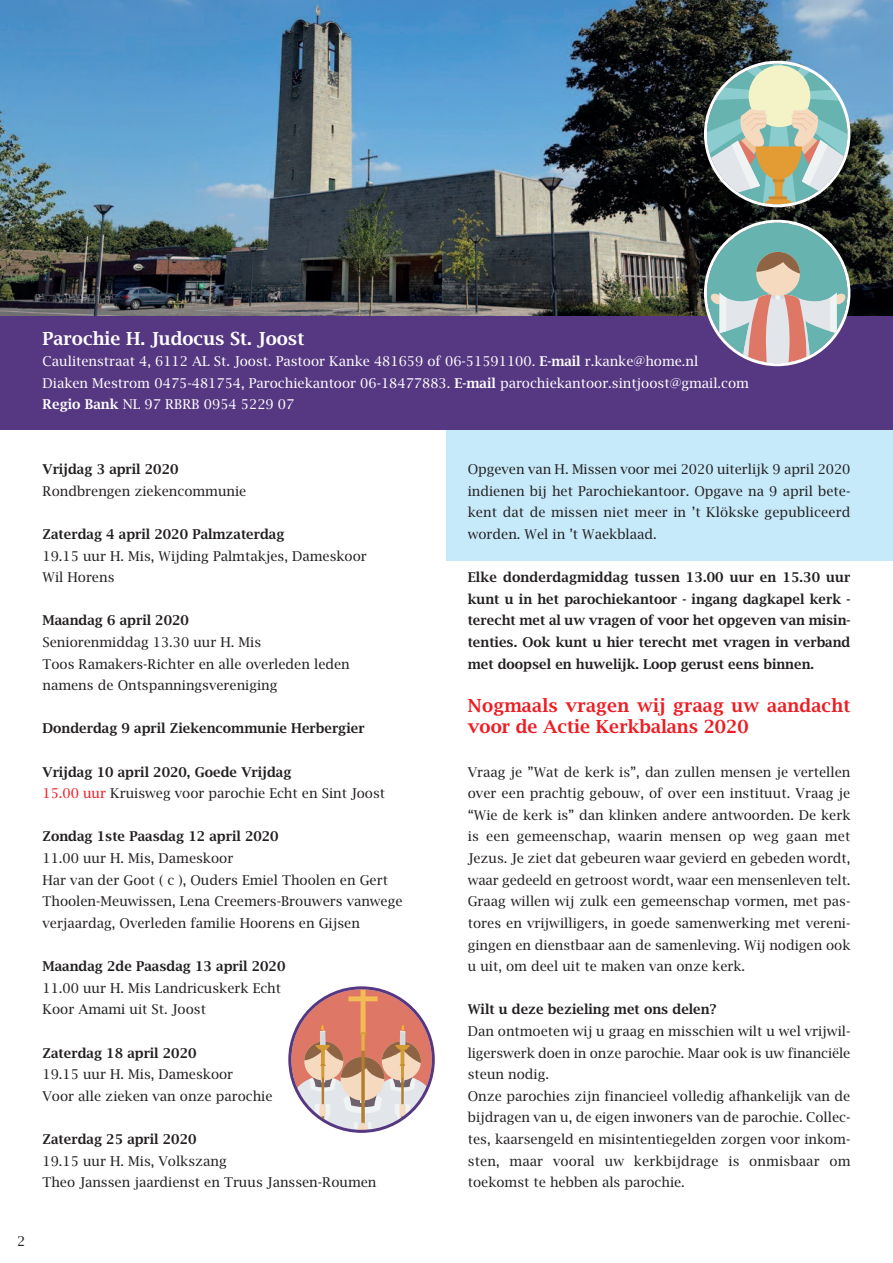
<style>
.page{position:relative;width:893px;height:1263px;background:#fff}
.page>*{position:absolute;margin:0;border:0;box-sizing:border-box;transform-origin:0 0}
.t1{font:600 18px/21.6px "Lucida Bright";letter-spacing:.01em;color:#ee1d23}
.t2{font:600 18px "Lucida Bright";color:#fff}
.t3{font:13.5px/21.6px "Lucida Bright";color:#231f20}
.t4{font:600 13.5px/21.6px "Lucida Bright";color:#231f20;text-align:justify}
.t5{font:13.5px/21.6px "Lucida Bright";color:#fff}
.s1{font-weight:600}
.s2{color:#ee1d23}
</style>
<div class="page">
<div style="left:446px;top:427px;width:447px;height:134px;background:#c6eafa"></div>
<div style="left:0;top:316px;width:893px;height:114px;background:#563782"></div>
<img style="left:0;top:0;width:893px;height:316px">
<svg style="left:704px;top:220px;width:146px;height:146px;background:#8e9da0"></svg>
<svg style="left:288px;top:986px;width:147px;height:147px"></svg>
<svg style="left:704px;top:61px;width:146px;height:146px;background:#9dafa2"></svg>
<h1 class="t2" style="left:43px;top:328px;width:263px">Parochie H. Judocus St. Joost</h1>
<p class="t5" style="left:43px;top:351px;width:708px">Caulitenstraat 4, 6112 AL St. Joost. Pastoor Kanke 481659 of 06-51591100. <span class="s1">E-mail</span> r.kanke@home.nl<br>Diaken Mestrom 0475-481754, Parochiekantoor 06-18477883. <span class="s1">E-mail</span> parochiekantoor.sintjoost@gmail.com<br><span class="s1">Regio Bank</span> NL 97 RBRB 0954 5229 07</p>
<p class="t3" style="left:17px;top:1230px;width:10px">2</p>
<p class="t4" style="left:43px;top:459px;width:138px">Vrijdag 3 april 2020</p>
<p class="t3" style="left:43px;top:480px;width:205px">Rondbrengen ziekencommunie</p>
<p class="t4" style="left:43px;top:524px;width:243px">Zaterdag 4 april 2020 Palmzaterdag</p>
<p class="t3" style="left:43px;top:545px;width:326px">19.15 uur H. Mis, Wijding Palmtakjes, Dameskoor<br>Wil Horens</p>
<p class="t4" style="left:43px;top:610px;width:148px">Maandag 6 april 2020</p>
<p class="t3" style="left:43px;top:632px;width:309px">Seniorenmiddag 13.30 uur H. Mis<br>Toos Ramakers-Richter en alle overleden leden namens de Ontspanningsvereniging</p>
<p class="t4" style="left:43px;top:718px;width:324px">Donderdag 9 april Ziekencommunie Herbergier</p>
<p class="t3" style="left:43px;top:761px;width:344px"><span class="s1">Vrijdag 10 april 2020, Goede Vrijdag<br></span><span class="s2">15.00 uur</span> Kruisweg voor parochie Echt en Sint Joost</p>
<p class="t4" style="left:43px;top:826px;width:238px">Zondag 1ste Paasdag 12 april 2020</p>
<p class="t3" style="left:43px;top:848px;width:362px">11.00 uur H. Mis, Dameskoor<br>Har van der Goot ( c ), Ouders Emiel Thoolen en Gert Thoolen-Meuwissen, Lena Creemers-Brouwers vanwege verjaardag, Overleden familie Hoorens en Gijsen</p>
<p class="t4" style="left:43px;top:956px;width:244px">Maandag 2de Paasdag 13 april 2020</p>
<p class="t3" style="left:43px;top:977px;width:240px">11.00 uur H. Mis Landricuskerk Echt<br>Koor Amami uit St. Joost</p>
<p class="t4" style="left:43px;top:1042px;width:156px">Zaterdag 18 april 2020</p>
<p class="t3" style="left:43px;top:1064px;width:232px">19.15 uur H. Mis, Dameskoor<br>Voor alle zieken van onze parochie</p>
<p class="t4" style="left:42px;top:1128px;width:156px">Zaterdag 25 april 2020</p>
<p class="t3" style="left:42px;top:1150px;width:335px">19.15 uur H. Mis, Volkszang<br>Theo Janssen jaardienst en Truus Janssen-Roumen</p>
<p class="t3" style="left:468px;top:459px;width:384px;text-align:justify">Opgeven van H. Missen voor mei 2020 uiterlijk 9 april 2020 indienen bij het Parochiekantoor. Opgave na 9 april bete&shy;kent dat de missen niet meer in ’t Klökske gepubliceerd worden. Wel in ’t Waekblaad.</p>
<p class="t4" style="left:468px;top:567px;width:384px">Elke donderdagmiddag tussen 13.00 uur en 15.30 uur kunt u in het parochiekantoor - ingang dagkapel kerk - terecht met al uw vragen of voor het opgeven van misin&shy;tenties. Ook kunt u hier terecht met vragen in verband met doopsel en huwelijk. Loop gerust eens binnen.</p>
<h1 class="t1" style="left:468px;top:695px;width:384px">Nogmaals vragen wij graag uw aandacht voor de Actie Kerkbalans 2020</h1>
<p class="t3" style="left:468px;top:761px;width:384px;text-align:justify">Vraag je ”Wat de kerk is”, dan zullen mensen je vertellen over een prachtig gebouw, of over een instituut. Vraag je “Wie de kerk is” dan klinken andere antwoorden. De kerk is een gemeenschap, waarin mensen op weg gaan met Jezus. Je ziet dat gebeuren waar gevierd en gebeden wordt, waar gedeeld en getroost wordt, waar een mensenleven telt.<br>Graag willen wij zulk een gemeenschap vormen, met pas&shy;tores en vrijwilligers, in goede samenwerking met vereni&shy;gingen en dienstbaar aan de samenleving. Wij nodigen ook u uit, om deel uit te maken van onze kerk.</p>
<p class="t4" style="left:468px;top:999px;width:250px">Wilt u deze bezieling met ons delen?</p>
<p class="t3" style="left:468px;top:1020px;width:384px">Dan ontmoeten wij u graag en misschien wilt u wel vrijwil&shy;ligerswerk doen in onze parochie. Maar ook is uw financiële steun nodig.<br>Onze parochies zijn financieel volledig afhankelijk van de bijdragen van u, de eigen inwoners van de parochie. Collec&shy;tes, kaarsengeld en misintentiegelden zorgen voor inkom&shy;sten, maar vooral uw kerkbijdrage is onmisbaar om toekomst te hebben als parochie.</p>
</div>
